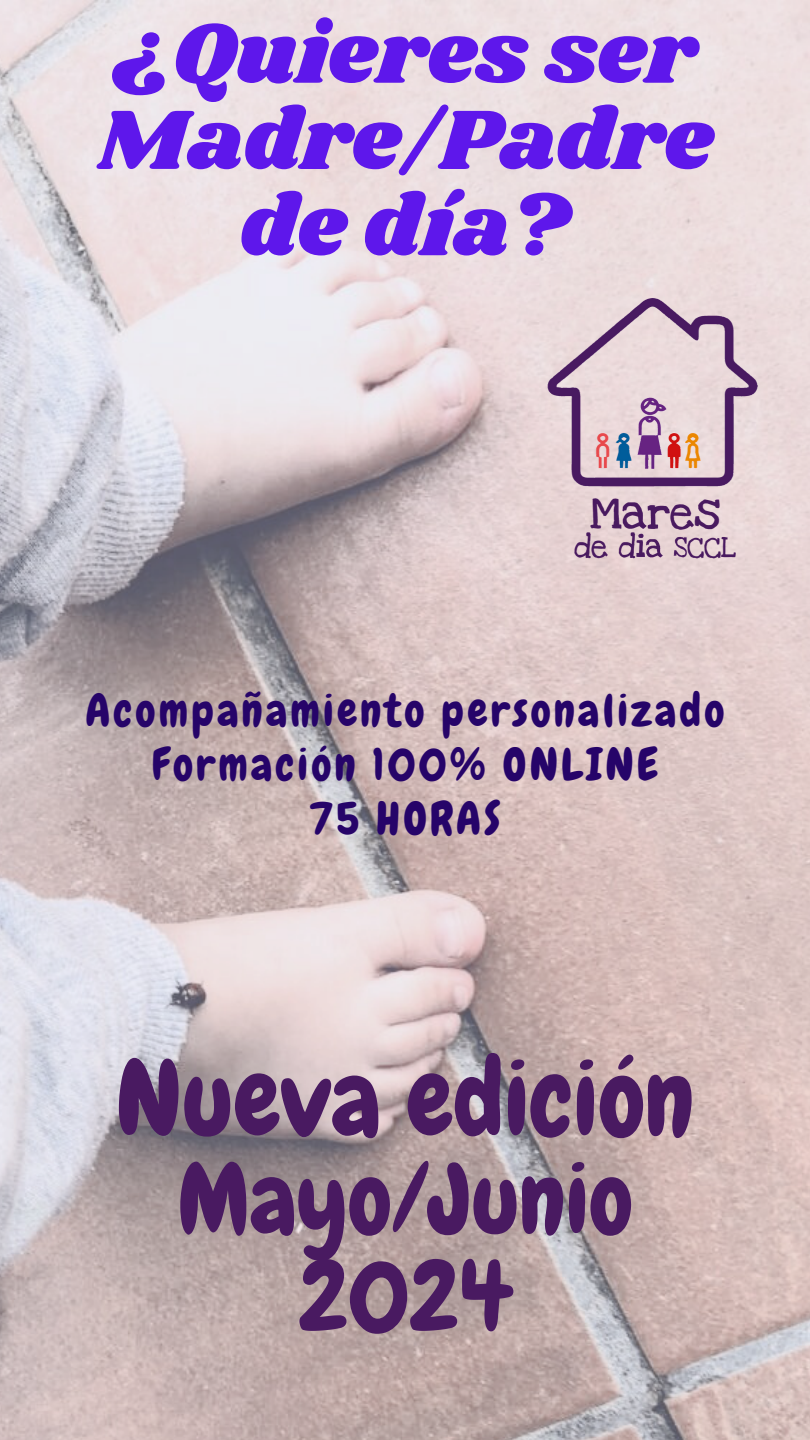
<style>
.page{position:relative;width:810px;height:1440px;background:#fff}
.page>*{position:absolute;margin:0;border:0;box-sizing:border-box;transform-origin:0 0}
.t1{font:105.1px "Chewy";color:#491a61}
.t2{font:98.5px/97.1px "Chewy";color:#491a61;text-align:center}
.t3{font:87.2px/86.2px "Shrikhand";color:#5e17eb;text-align:center}
.t4{font:45px/54px "Chewy";letter-spacing:.07em;color:#260469;text-align:center}
</style>
<div class="page">
<img style="left:0;top:0;width:810px;height:1440px">
<img style="left:528px;top:252px;width:247px;height:350px">
<h3 class="t3" style="left:97px;top:14px;width:618px">¿Quieres ser<br>Madre/Padre de día?</h3>
<p class="t4" style="left:85px;top:684px;width:641px">Acompañamiento personalizado<br>Formación 100% ONLINE<br>75 HORAS</p>
<h1 class="t1" style="left:116px;top:1032px;width:580px">Nueva edición</h1>
<h2 class="t2" style="left:177px;top:1151px;width:458px">Mayo/Junio<br>2024</h2>
</div>
